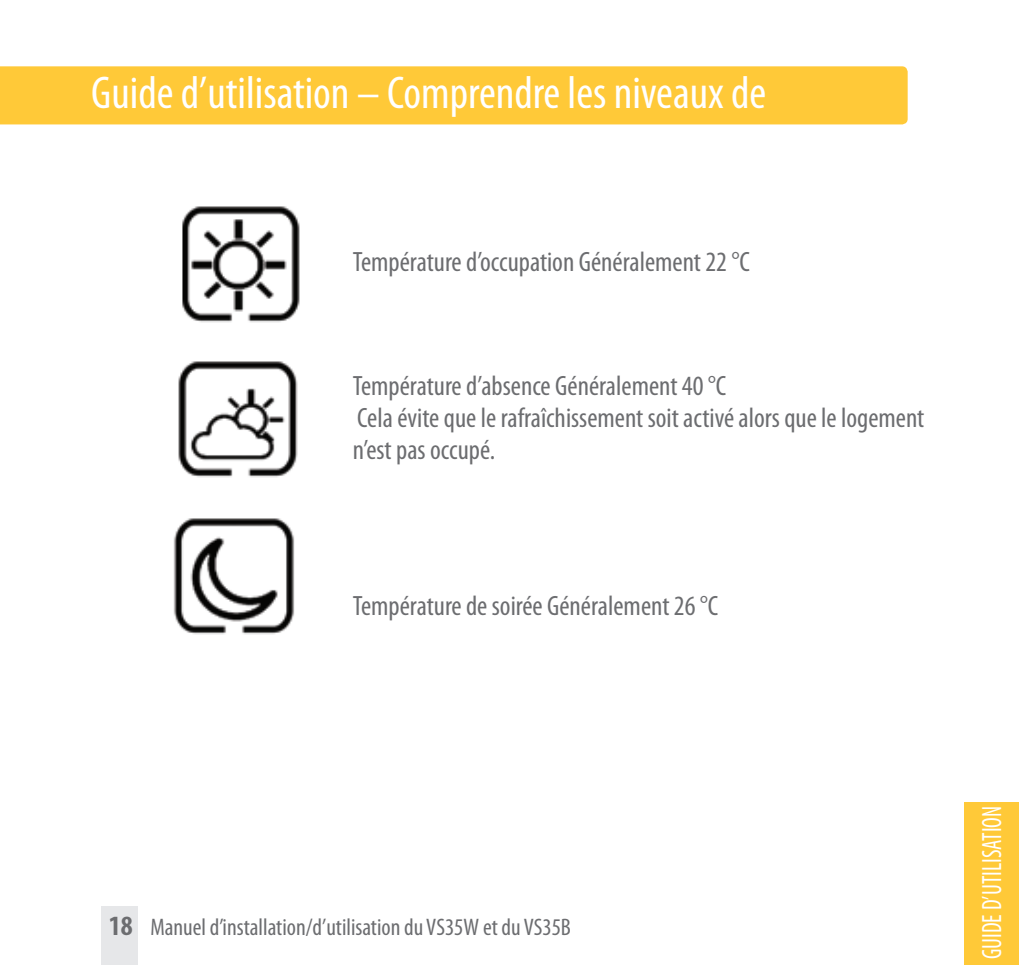
<style>
.page{position:relative;width:1019px;height:965px;background:#fff}
.page>*{position:absolute;margin:0;border:0;box-sizing:border-box;transform-origin:0 0}
.t1{font:condensed 46px "Myriad Pro";color:#fff}
.t2{font:condensed 28px/32px "Myriad Pro";color:#6c6d70}
.t3{font:condensed 28px "Myriad Pro";color:#fff;scale:.85 1}
.t4{font:condensed 24px "Myriad Pro";color:#6c6d70}
.s1{font-weight:700;font-size:28px}
</style>
<div class="page">
<div style="left:0;top:66px;width:907px;height:58px;background:#ffc938"></div>
<img style="left:182px;top:206px;width:118px;height:117px">
<img style="left:178px;top:361px;width:120px;height:117px">
<img style="left:173px;top:518px;width:122px;height:117px">
<div style="left:963px;top:802px;width:55px;height:162px;background:#ffc938"></div>
<div style="left:102px;top:905px;width:36px;height:59px;background:#e6e7e9"></div>
<h1 class="t1" style="left:91px;top:65px;width:676px">Guide d’utilisation – Comprendre les niveaux de</h1>
<p class="t2" style="left:353px;top:245px;width:398px">Température d’occupation Généralement 22 °C</p>
<p class="t2" style="left:353px;top:369px;width:573px">Température d’absence Généralement 40 °C<br>Cela évite que le rafraîchissement soit activé alors que le logement n’est pas occupé.</p>
<p class="t2" style="left:353px;top:589px;width:367px">Température de soirée Généralement 26 °C</p>
<p class="t4" style="left:109px;top:912px;width:463px"><span class="s1">18</span> Manuel d’installation/d’utilisation du VS35W et du VS35B</p>
<p class="t3" style="left:974px;top:959px;width:182px;rotate:-90deg">GUIDE D’UTILISATION</p>
</div>
